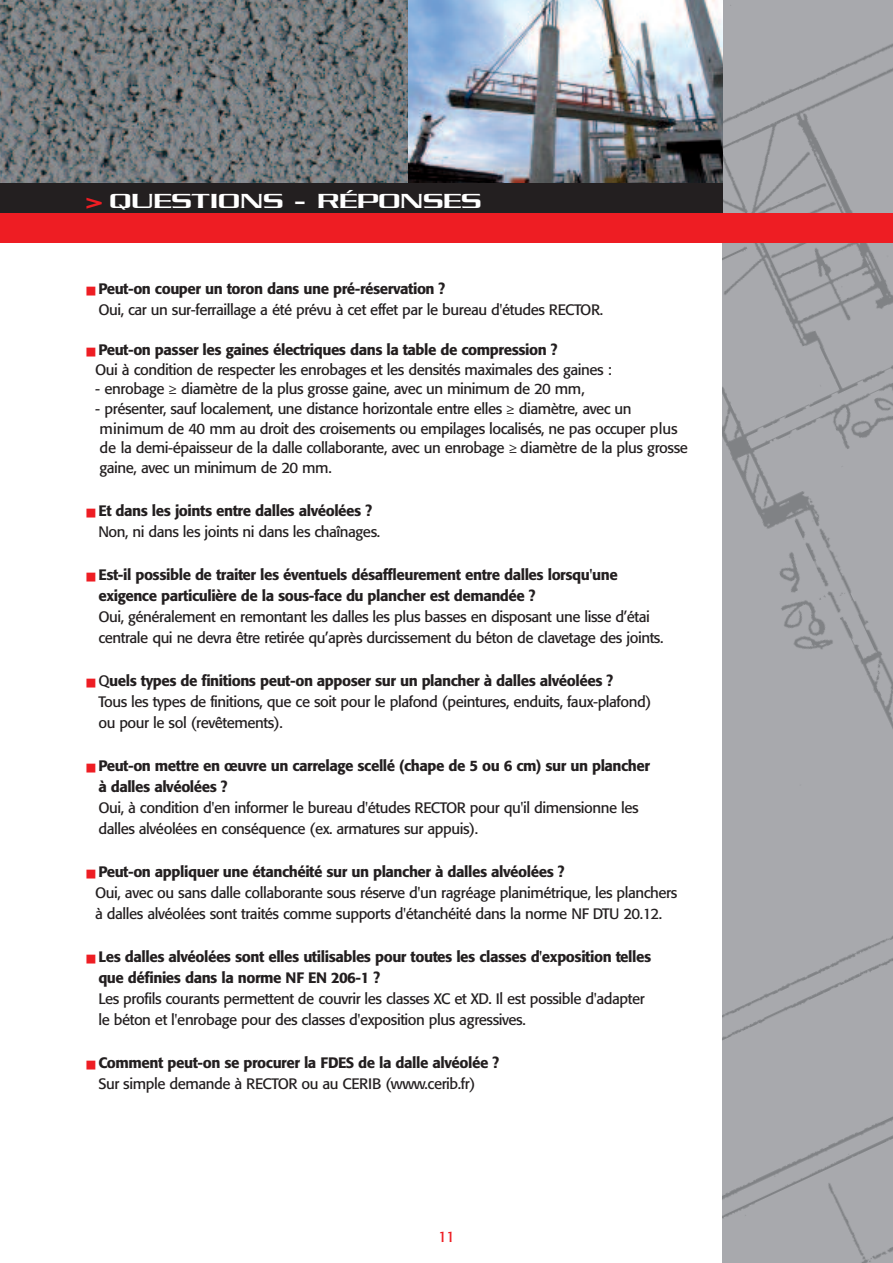
<style>
.page{position:relative;width:893px;height:1263px;background:#fff}
.page>*{position:absolute;margin:0;border:0;box-sizing:border-box;transform-origin:0 0}
.t1{font:22.5px "Chaney Extended Normal";color:#fff}
.t2{font:15px/20.9px "Formata";letter-spacing:-.03em;color:#231f20}
.t3{font:500 15px/20.9px "Formata";letter-spacing:-.03em;color:#231f20}
.t4{font:15px "Formata";color:#ee1d23}
.s1{font-family:"Chaney Extended";font-weight:700;font-size:21px;color:#ee1d23}
.s2{color:#ee1d23}
.s3{font-weight:500}
.s4{font-family:"Minion Pro";font-weight:700;font-stretch:condensed}
.s5{font-weight:400}
</style>
<div class="page">
<img style="left:723px;top:0;width:170px;height:1263px">
<img style="left:0;top:0;width:408px;height:183px">
<div style="left:0;top:183px;width:723px;height:30px;background:#231f20"></div>
<div style="left:0;top:213px;width:893px;height:29px;background:#ee1d23"></div>
<img style="left:408px;top:0;width:315px;height:183px">
<h1 class="t1" style="left:85px;top:187px;width:397px"><span class="s1">&gt;</span> QUESTIONS - RÉPONSES</h1>
<p class="t2" style="left:98px;top:280px;width:506px;text-indent:-12px"><span class="s2">■</span> <span class="s3">Peut-on couper un toron dans une pré-réservation ?<br></span>Oui, car un sur-ferraillage a été prévu à cet effet par le bureau d'études RECTOR.</p>
<p class="t2" style="left:95px;top:342px;width:518px;line-height:19.5px;text-indent:-9px"><span class="s2">■</span> <span class="s3">Peut-on passer les gaines électriques dans la table de compression ?<br></span>Oui à condition de respecter les enrobages et les densités maximales des gaines :</p>
<p class="t2" style="left:95px;top:379px;width:491px">- enrobage <span class="s4">≥</span> diamètre de la plus grosse gaine, avec un minimum de 20 mm,</p>
<p class="t2" style="left:95px;top:399px;width:594px;line-height:19.5px">- présenter, sauf localement, une distance horizontale entre elles <span class="s4">≥</span> diamètre, avec un minimum de 40 mm au droit des croisements ou empilages localisés, ne pas occuper plus de la demi-épaisseur de la dalle collaborante, avec un enrobage <span class="s4">≥</span> diamètre de la plus grosse gaine, avec un minimum de 20 mm.</p>
<p class="t2" style="left:98px;top:501px;width:283px;text-indent:-12px"><span class="s2">■</span> <span class="s3">Et dans les joints entre dalles alvéolées ?<br></span>Non, ni dans les joints ni dans les chaînages.</p>
<p class="t3" style="left:98px;top:566px;width:521px;text-indent:-12px"><span class="s2">■</span> Est-il possible de traiter les éventuels désaffleurement entre dalles lorsqu'une exigence particulière de la sous-face du plancher est demandée ?</p>
<p class="t2" style="left:98px;top:607px;width:567px">Oui, généralement en remontant les dalles les plus basses en disposant une lisse d’étai centrale qui ne devra être retirée qu’après durcissement du béton de clavetage des joints.</p>
<p class="t2" style="left:98px;top:671px;width:555px;text-indent:-12px"><span class="s2">■</span> Q<span class="s3">uels types de finitions peut-on apposer sur un plancher à dalles alvéolées ?<br></span>Tous les types de finitions, que ce soit pour le plafond (peintures, enduits, faux-plafond) ou pour le sol (revêtements).</p>
<p class="t3" style="left:98px;top:757px;width:553px;text-indent:-12px"><span class="s2">■</span> Peut-on mettre en œuvre un carrelage scellé (chape de 5 ou 6 cm) sur un plancher à dalles alvéolées ?</p>
<p class="t2" style="left:98px;top:798px;width:542px">Oui, à condition d'en informer le bureau d'études RECTOR pour qu'il dimensionne les dalles alvéolées en conséquence (ex. armatures sur appuis).</p>
<p class="t2" style="left:95px;top:862px;width:584px;text-indent:-9px"><span class="s2">■</span> <span class="s3">Peut-on appliquer une étanchéité sur un plancher à dalles alvéolées ?<br></span>Oui, avec ou sans dalle collaborante sous réserve d'un ragréage planimétrique, les planchers à dalles alvéolées sont traités comme supports d'étanchéité dans la norme NF DTU 20.12.</p>
<p class="t3" style="left:98px;top:947px;width:554px;text-indent:-12px"><span class="s2">■</span> Les dalles alvéolées sont elles utilisables pour toutes les classes d'exposition telles que définies dans la norme NF EN 206-1 ?</p>
<p class="t2" style="left:98px;top:989px;width:548px">Les profils courants permettent de couvrir les classes XC et XD. Il est possible d'adapter le béton et l'enrobage pour des classes d'exposition plus agressives.</p>
<p class="t3" style="left:98px;top:1053px;width:402px;text-indent:-12px"><span class="s2">■</span> Comment peut-on se procurer la FDES de la dalle alvéolée ?<br><span class="s5">Sur simple demande à RECTOR ou au CERIB (www.cerib.fr)</span></p>
<p class="t4" style="left:438px;top:1230px;width:18px">11</p>
</div>
